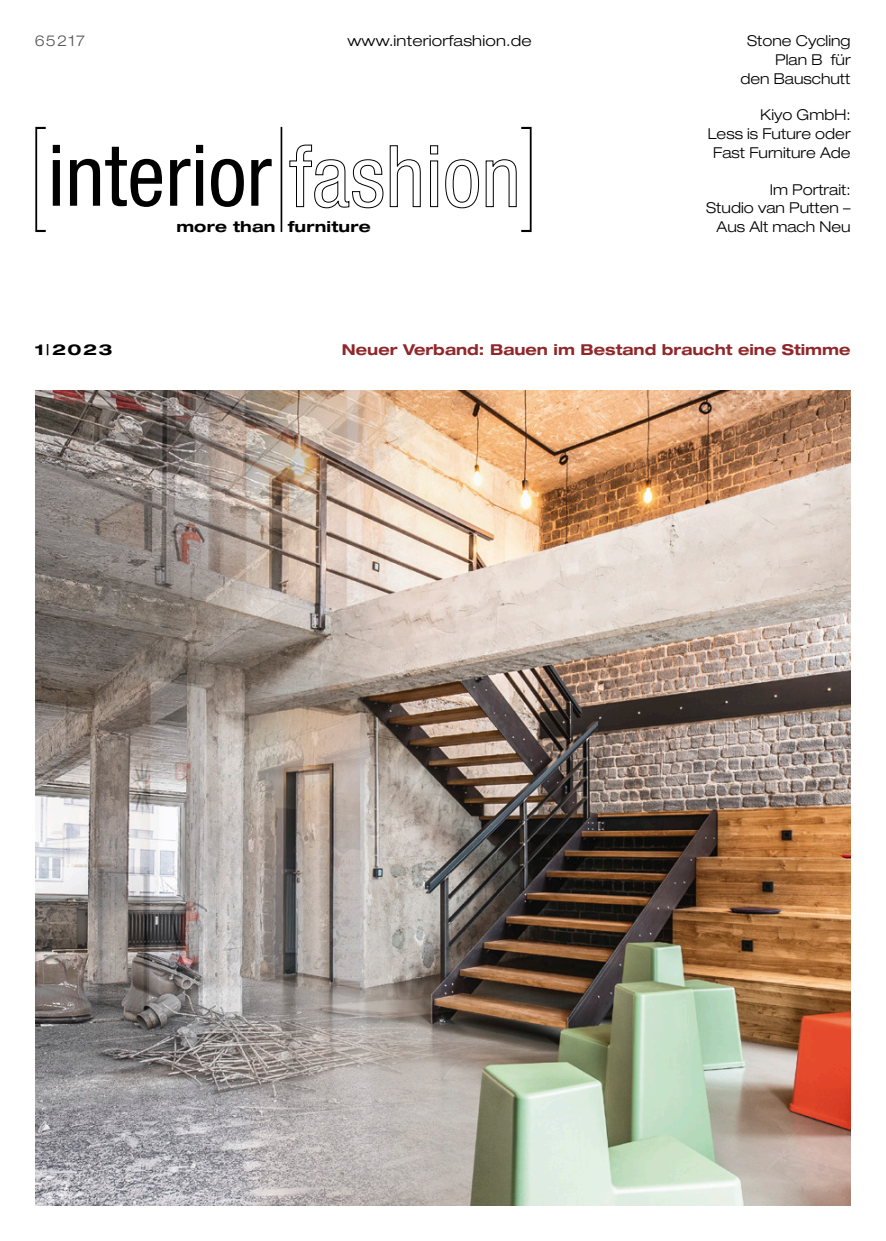
<style>
.page{position:relative;width:886px;height:1241px;background:#fff}
.page>*{position:absolute;margin:0;border:0;box-sizing:border-box;transform-origin:0 0}
.t1{font:200 condensed 117px "Helvetica Neue LT Pro";color:#000;scale:.77 1}
.t2{font:condensed 85.12px "Helvetica Neue LT Pro";letter-spacing:.005em;color:#000}
._1_a_Titeltext_d{font:300 expanded 15px "Helvetica Neue LT Pro";color:#000}
._1_a_Titeltext_d-2{font:700 expanded 15px "Helvetica Neue LT Pro";color:#90272b}
._1_a_Titeltext_d-3{font:300 expanded 15px "Helvetica Neue LT Pro";color:#000;scale:1.05 1}
._1_a_Titeltext_d-4{font:700 expanded 15px "Helvetica Neue LT Pro";letter-spacing:.01em;color:#000;scale:1.05 1}
._1_a_Titeltext_d-5{font:700 expanded 15px "Helvetica Neue LT Pro";letter-spacing:.01em;color:#000;scale:1.15 1}
._1_a_Titeltext_d-6{font:300 expanded 15px "Helvetica Neue LT Pro";letter-spacing:.08em;color:#565655}
.s1{font-weight:400}
</style>
<div class="page">
<img style="left:35px;top:390px;width:815px;height:815px">
<hr style="left:281px;top:127px;width:1px;height:105px;background:#000">
<p class="_1_a_Titeltext_d-6" style="left:35px;top:32px;width:52px">65217</p>
<p class="_1_a_Titeltext_d-3" style="left:347px;top:32px;width:177px">www.interiorfashion.de</p>
<p class="_1_a_Titeltext_d" style="left:747px;top:32px;width:105px">Stone Cycling</p>
<p class="_1_a_Titeltext_d" style="left:775px;top:50px;width:77px">Plan B für</p>
<p class="_1_a_Titeltext_d" style="left:740px;top:69px;width:112px">den Bauschutt</p>
<p class="_1_a_Titeltext_d" style="left:760px;top:106px;width:92px">Kiyo GmbH:</p>
<p class="_1_a_Titeltext_d" style="left:708px;top:124px;width:144px">Less is Future oder</p>
<p class="_1_a_Titeltext_d" style="left:713px;top:143px;width:139px">Fast Furniture Ade</p>
<p class="_1_a_Titeltext_d" style="left:770px;top:180px;width:82px">Im Portrait:</p>
<p class="_1_a_Titeltext_d" style="left:706px;top:199px;width:146px">Studio van Putten –</p>
<p class="_1_a_Titeltext_d" style="left:717px;top:217px;width:135px">Aus Alt mach Neu</p>
<p class="t1" style="left:28px;top:102px;width:25px">[</p>
<p class="t1" style="left:520px;top:102px;width:25px">]</p>
<p class="t2" style="left:48px;top:125px;width:475px">interior fashion</p>
<p class="_1_a_Titeltext_d-4" style="left:176px;top:217px;width:187px">more than furniture</p>
<p class="_1_a_Titeltext_d-5" style="left:35px;top:339px;width:69px">1<span class="s1">|</span>2023</p>
<p class="_1_a_Titeltext_d-2" style="left:342px;top:339px;width:510px">Neuer Verband: Bauen im Bestand braucht eine Stimme</p>
</div>
